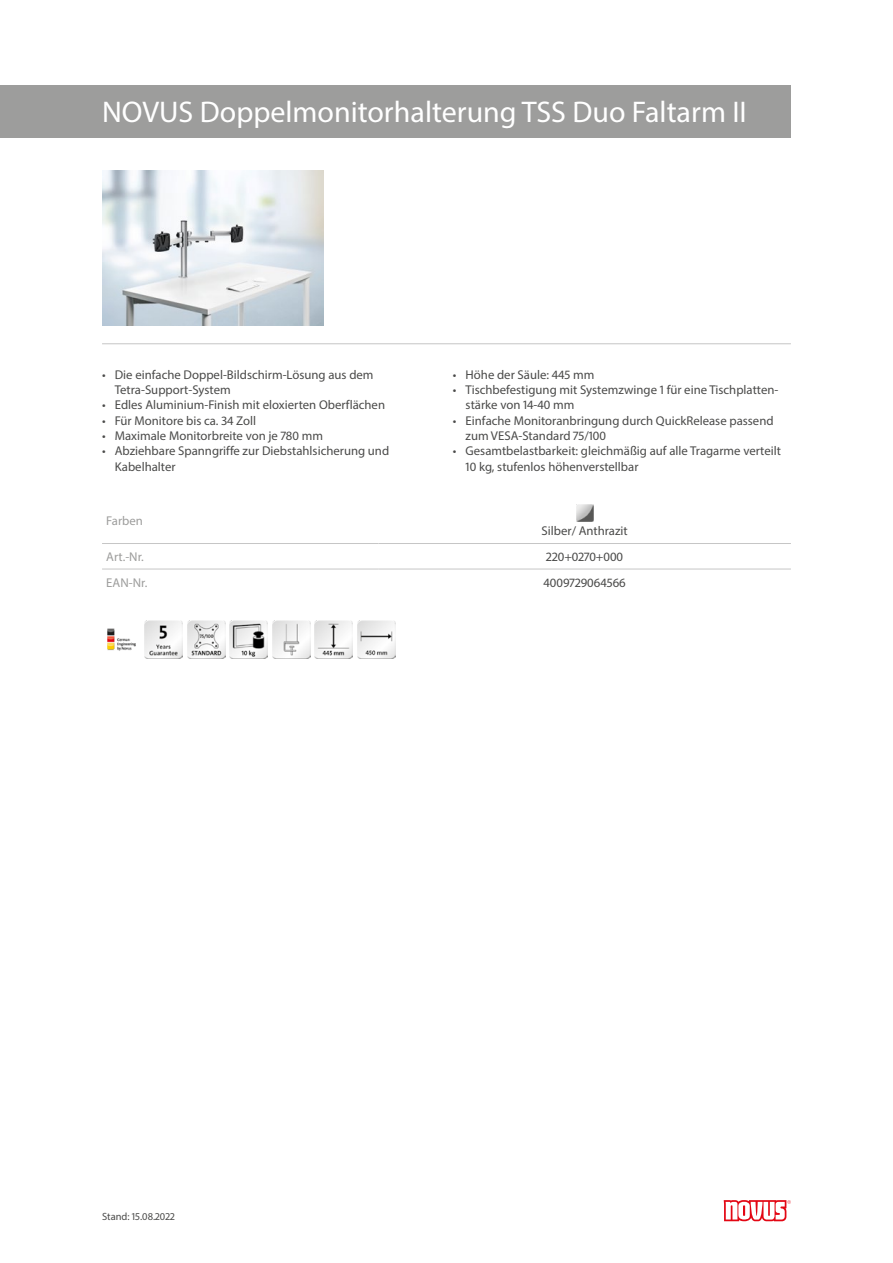
<style>
.page{position:relative;width:893px;height:1263px;background:#fff}
.page>*{position:absolute;margin:0;border:0;box-sizing:border-box;transform-origin:0 0}
.Produktname{font:30px "Myriad Pro";color:#fff}
.Farbildtext{font:12.75px/15.3px "Myriad Pro";color:#4a4a49}
.Produkttabelle_Zentr{font:12.75px "Myriad Pro";color:#4a4a49}
.Produkttabelle_Links{font:12.75px "Myriad Pro";color:#9d9d9c}
.t1{font:10.5px "Myriad Pro";color:#4a4a49}
</style>
<div class="page">
<img style="left:102px;top:170px;width:221px;height:156px">
<hr style="left:102px;top:343px;width:689px;height:1px;background:#c6c6c6">
<img style="left:107px;top:628px;width:29px;height:23px">
<img style="left:145px;top:620px;width:38px;height:38px">
<img style="left:187px;top:620px;width:38px;height:38px">
<img style="left:230px;top:620px;width:38px;height:38px">
<img style="left:272px;top:620px;width:38px;height:38px">
<img style="left:315px;top:620px;width:38px;height:38px">
<img style="left:357px;top:620px;width:38px;height:38px">
<svg style="left:724px;top:1200px;width:67px;height:21px"></svg>
<div style="left:0;top:85px;width:791px;height:53px;background:#9d9d9c"></div>
<hr style="left:102px;top:543px;width:276px;height:1px;background:#c6c6c6">
<hr style="left:378px;top:543px;width:413px;height:1px;background:#c6c6c6">
<hr style="left:102px;top:569px;width:276px;height:1px;background:#c6c6c6">
<hr style="left:378px;top:569px;width:413px;height:1px;background:#c6c6c6">
<img style="left:576px;top:505px;width:17px;height:17px">
<p class="Produktname" style="left:102px;top:94px;width:646px">NOVUS Doppelmonitorhalterung TSS Duo Faltarm II</p>
<p class="Farbildtext" style="left:115px;top:367px;width:260px;text-indent:-13px">• Die einfache Doppel-Bildschirm-Lösung aus dem<br>Tetra-Support-System</p>
<p class="Farbildtext" style="left:102px;top:397px;width:285px">• Edles Aluminium-Finish mit eloxierten Oberflächen</p>
<p class="Farbildtext" style="left:102px;top:413px;width:156px">• Für Monitore bis ca. 34 Zoll</p>
<p class="Farbildtext" style="left:102px;top:428px;width:222px">• Maximale Monitorbreite von je 780 mm</p>
<p class="Farbildtext" style="left:115px;top:443px;width:276px;text-indent:-13px">• Abziehbare Spanngriffe zur Diebstahlsicherung und<br>Kabelhalter</p>
<p class="Produkttabelle_Links" style="left:106px;top:512px;width:38px">Farben</p>
<p class="Farbildtext" style="left:453px;top:367px;width:143px">• Höhe der Säule: 445 mm</p>
<p class="Farbildtext" style="left:466px;top:382px;width:314px;text-indent:-13px">• Tischbefestigung mit Systemzwinge 1 für eine Tischplatten&shy;stärke von 14-40 mm</p>
<p class="Farbildtext" style="left:466px;top:413px;width:309px;text-indent:-13px">• Einfache Monitoranbringung durch QuickRelease passend zum VESA-Standard 75/100</p>
<p class="Farbildtext" style="left:466px;top:443px;width:317px;text-indent:-13px">• Gesamtbelastbarkeit: gleichmäßig auf alle Tragarme verteilt<br>10 kg, stufenlos höhenverstellbar</p>
<p class="Farbildtext" style="left:542px;top:523px;width:88px">Silber/ Anthrazit</p>
<p class="Produkttabelle_Links" style="left:106px;top:549px;width:39px">Art.-Nr.</p>
<p class="Produkttabelle_Zentr" style="left:546px;top:549px;width:78px">220+0270+000</p>
<p class="Produkttabelle_Links" style="left:106px;top:574px;width:43px">EAN-Nr.</p>
<p class="Produkttabelle_Zentr" style="left:544px;top:574px;width:84px">4009729064566</p>
<p class="t1" style="left:102px;top:1210px;width:74px">Stand: 15.08.2022</p>
</div>
